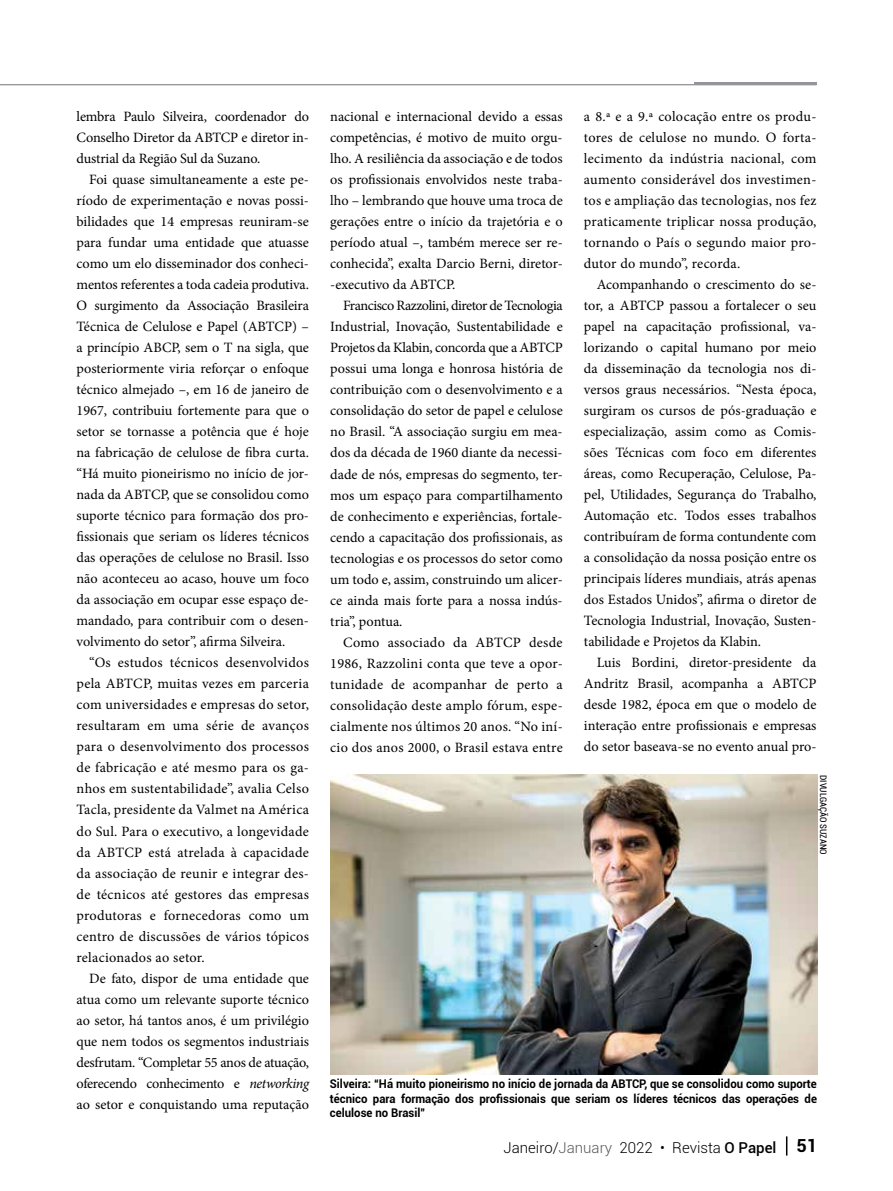
<style>
.page{position:relative;width:893px;height:1191px;background:#fff}
.page>*{position:absolute;margin:0;border:0;box-sizing:border-box;transform-origin:0 0}
.t1{font:300 15px "Roboto";color:#000}
.t2{font:14.25px/21px "Minion Pro";color:#000;text-align:justify}
.t3{font:700 12px/14.4px "Roboto";color:#000;text-align:justify;scale:.95 1}
.t4{font:condensed 9px "Roboto";color:#000}
.s1{font-style:italic}
.s2{color:#58595b}
.s3{font-weight:500}
.s4{font-weight:700;font-size:18px}
</style>
<div class="page">
<hr style="left:693px;top:82px;width:123px;height:2px;background:#939598">
<svg style="left:786px;top:1136px;width:1px;height:19px"></svg>
<hr style="left:0;top:84px;width:816px;height:1px;background:#939598">
<img style="left:331px;top:774px;width:486px;height:300px">
<p class="t2" style="left:77px;top:106px;width:234px">lembra Paulo Silveira, coordenador do Conselho Diretor da ABTCP e diretor in&shy;dustrial da Região Sul da Suzano.</p>
<p class="t2" style="left:77px;top:169px;width:234px;text-indent:13px">Foi quase simultaneamente a este pe&shy;ríodo de experimentação e novas possi&shy;bilidades que 14 empresas reuniram-se para fundar uma entidade que atuasse como um elo disseminador dos conheci&shy;mentos referentes a toda cadeia produtiva.<br>O surgimento da Associação Brasileira Técnica de Celulose e Papel (ABTCP) – a princípio ABCP, sem o T na sigla, que posteriormente viria reforçar o enfoque técnico almejado –, em 16 de janeiro de 1967, contribuiu fortemente para que o setor se tornasse a potência que é hoje na fabricação de celulose de fibra curta. “Há muito pioneirismo no início de jor&shy;nada da ABTCP, que se consolidou como suporte técnico para formação dos pro&shy;fissionais que seriam os líderes técnicos das operações de celulose no Brasil. Isso não aconteceu ao acaso, houve um foco da associação em ocupar esse espaço de&shy;mandado, para contribuir com o desen&shy;volvimento do setor”, afirma Silveira.</p>
<p class="t2" style="left:77px;top:652px;width:234px;text-indent:13px">“Os estudos técnicos desenvolvidos pela ABTCP, muitas vezes em parceria com universidades e empresas do setor, resultaram em uma série de avanços para o desenvolvimento dos processos de fabricação e até mesmo para os ga&shy;nhos em sustentabilidade”, avalia Celso Tacla, presidente da Valmet na América do Sul. Para o executivo, a longevidade da ABTCP está atrelada à capacidade da associação de reunir e integrar des&shy;de técnicos até gestores das empresas produtoras e fornecedoras como um centro de discussões de vários tópicos relacionados ao setor.</p>
<p class="t2" style="left:77px;top:967px;width:234px;text-indent:13px">De fato, dispor de uma entidade que atua como um relevante suporte técnico ao setor, há tantos anos, é um privilégio que nem todos os segmentos industriais desfrutam. “Completar 55 anos de atuação, oferecendo conhecimento e <span class="s1">networking </span>ao setor e conquistando uma reputação</p>
<p class="t2" style="left:330px;top:106px;width:234px">nacional e internacional devido a essas competências, é motivo de muito orgu&shy;lho. A resiliência da associação e de todos os profissionais envolvidos neste traba&shy;lho – lembrando que houve uma troca de gerações entre o início da trajetória e o período atual –, também merece ser re&shy;conhecida”, exalta Darcio Berni, diretor--executivo da ABTCP.</p>
<p class="t2" style="left:330px;top:295px;width:234px;text-indent:13px">Francisco Razzolini, diretor de Tecnologia Industrial, Inovação, Sustentabilidade e Projetos da Klabin, concorda que a ABTCP possui uma longa e honrosa história de contribuição com o desenvolvimento e a consolidação do setor de papel e celulose no Brasil. “A associação surgiu em mea&shy;dos da década de 1960 diante da necessi&shy;dade de nós, empresas do segmento, ter&shy;mos um espaço para compartilhamento de conhecimento e experiências, fortale&shy;cendo a capacitação dos profissionais, as tecnologias e os processos do setor como um todo e, assim, construindo um alicer&shy;ce ainda mais forte para a nossa indús&shy;tria”, pontua.</p>
<p class="t2" style="left:330px;top:631px;width:234px;text-indent:13px">Como associado da ABTCP desde 1986, Razzolini conta que teve a opor&shy;tunidade de acompanhar de perto a consolidação deste amplo fórum, espe&shy;cialmente nos últimos 20 anos. “No iní&shy;cio dos anos 2000, o Brasil estava entre</p>
<p class="t2" style="left:584px;top:106px;width:234px">a 8.ª e a 9.ª colocação entre os produ&shy;tores de celulose no mundo. O forta&shy;lecimento da indústria nacional, com aumento considerável dos investimen&shy;tos e ampliação das tecnologias, nos fez praticamente triplicar nossa produção, tornando o País o segundo maior pro&shy;dutor do mundo”, recorda.</p>
<p class="t2" style="left:584px;top:274px;width:234px;text-indent:13px">Acompanhando o crescimento do se&shy;tor, a ABTCP passou a fortalecer o seu papel na capacitação profissional, va&shy;lorizando o capital humano por meio da disseminação da tecnologia nos di&shy;versos graus necessários. “Nesta época, surgiram os cursos de pós-graduação e especialização, assim como as Comis&shy;sões Técnicas com foco em diferentes áreas, como Recuperação, Celulose, Pa&shy;pel, Utilidades, Segurança do Trabalho, Automação etc. Todos esses trabalhos contribuíram de forma contundente com a consolidação da nossa posição entre os principais líderes mundiais, atrás apenas dos Estados Unidos”, afirma o diretor de Tecnologia Industrial, Inovação, Susten&shy;tabilidade e Projetos da Klabin.</p>
<p class="t2" style="left:584px;top:652px;width:234px;text-indent:13px">Luis Bordini, diretor-presidente da Andritz Brasil, acompanha a ABTCP desde 1982, época em que o modelo de interação entre profissionais e empresas do setor baseava-se no evento anual pro-</p>
<p class="t4" style="left:830px;top:775px;width:81px;rotate:90deg">DIVULGAÇÃO SUZANO</p>
<p class="t3" style="left:330px;top:1076px;width:514px">Silveira: “Há muito pioneirismo no início de jornada da ABTCP, que se consolidou como suporte técnico para formação dos profissionais que seriam os líderes técnicos das operações de celulose no Brasil”</p>
<p class="t1" style="left:504px;top:1137px;width:315px">Janeiro/<span class="s2">January</span> 2022 • Revista <span class="s3">O Papel</span> <span class="s4">51</span></p>
</div>
